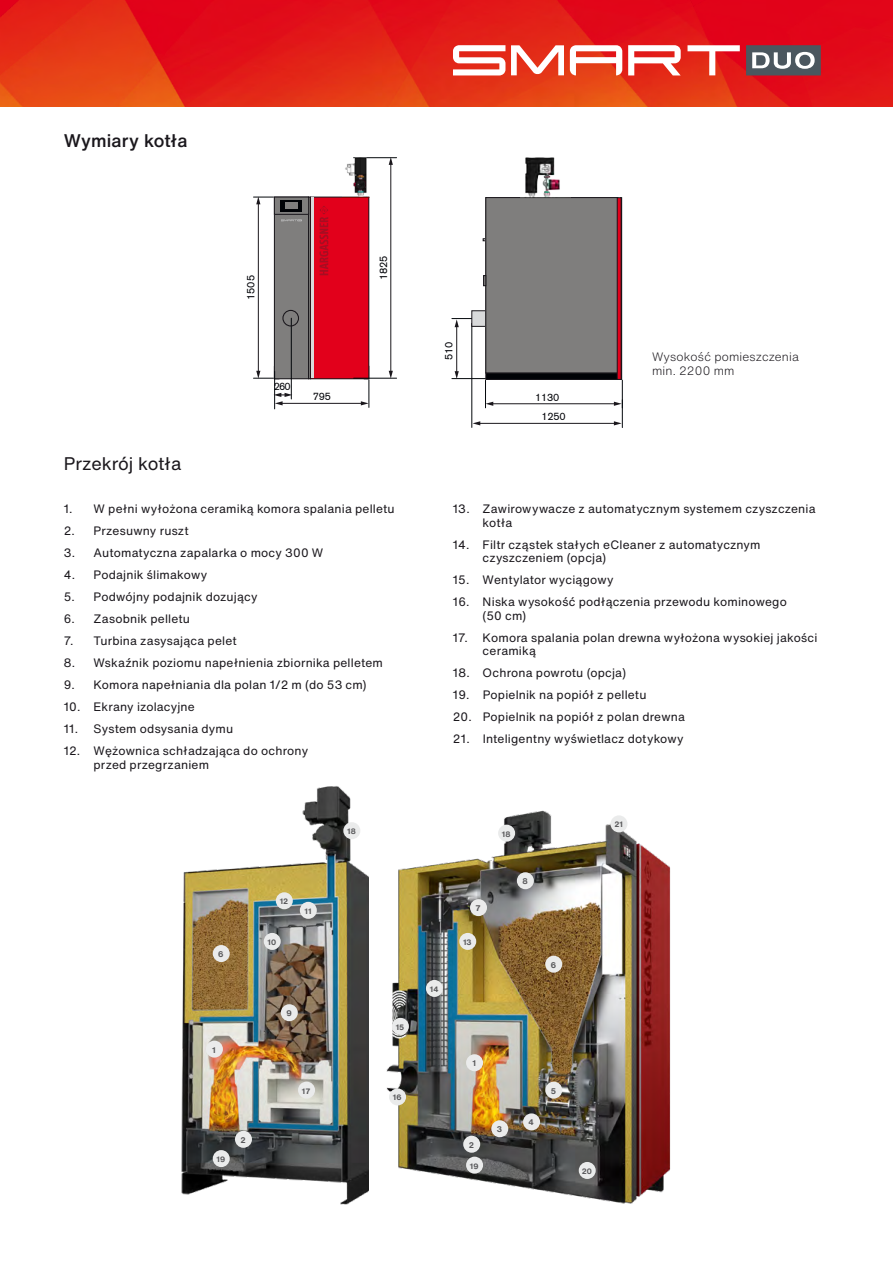
<style>
.page{position:relative;width:893px;height:1263px;background:#fff}
.page>*{position:absolute;margin:0;border:0;box-sizing:border-box;transform-origin:0 0}
.t1{font:18px "Helvetica Now Text";letter-spacing:-.005em;color:#1a171c}
.t2{font:500 18px "Helvetica Now Text";letter-spacing:.005em;color:#1a171c}
.t3{font:12px/13.5px "Helvetica Now Text";letter-spacing:.015em;color:#1a171c}
.t4{font:300 12px/13.5px "Helvetica Now Text";letter-spacing:.01em;color:#1a171c}
.t5{font:10.8px "Akzidenz Grotesk W1 G Regular";letter-spacing:-.02em;color:#000207}
.t6{font:10.65px/19.6px "Akzidenz Grotesk W1 G Regular";letter-spacing:-.02em;color:#000207}
.t7{font:700 8.1px "Helvetica Now Text";color:#58585a}
.t8{font:700 7.65px "Helvetica Now Text";color:#58585a}
</style>
<div class="page">
<img style="left:0;top:0;width:893px;height:106px">
<svg style="left:453px;top:45px;width:52px;height:30px"></svg>
<svg style="left:570px;top:45px;width:52px;height:30px"></svg>
<svg style="left:628px;top:45px;width:53px;height:30px"></svg>
<svg style="left:511px;top:45px;width:53px;height:30px"></svg>
<svg style="left:687px;top:45px;width:53px;height:30px"></svg>
<svg style="left:746px;top:45px;width:75px;height:30px"></svg>
<div style="left:274px;top:197px;width:35px;height:182px;background:#7f7e7d"></div>
<div style="left:274px;top:197px;width:35px;height:182px;border:1px solid #1a171c"></div>
<div style="left:308px;top:197px;width:3px;height:182px;border:1px solid #1a171c"></div>
<div style="left:311px;top:197px;width:58px;height:182px;background:#e2001b"></div>
<div style="left:310px;top:197px;width:59px;height:182px;border:1px solid #1a171c"></div>
<svg style="left:280px;top:200px;width:22px;height:12px"></svg>
<div style="left:274px;top:197px;width:35px;height:18px;border:1px solid #1a171c"></div>
<svg style="left:319px;top:206px;width:9px;height:69px"></svg>
<hr style="left:258px;top:203px;width:1px;height:169px;background:#1a171c">
<svg style="left:253px;top:197px;width:20px;height:7px"></svg>
<hr style="left:291px;top:318px;width:1px;height:81px;background:#04080c">
<hr style="left:274px;top:371px;width:1px;height:38px;background:#04080c">
<svg style="left:253px;top:366px;width:117px;height:41px"></svg>
<hr style="left:354px;top:157px;width:43px;height:1px;background:#04080c">
<hr style="left:354px;top:378px;width:43px;height:1px;background:#04080c">
<hr style="left:390px;top:163px;width:1px;height:209px;background:#1a171c">
<svg style="left:389px;top:157px;width:4px;height:8px"></svg>
<svg style="left:389px;top:371px;width:4px;height:8px"></svg>
<div style="left:281px;top:200px;width:21px;height:11px;background:#000206"></div>
<svg style="left:281px;top:220px;width:21px;height:1px"></svg>
<hr style="left:311px;top:197px;width:3px;height:181px;background:#d9dadb">
<div style="left:285px;top:202px;width:13px;height:7px;background:#7f7e7d"></div>
<img style="left:343px;top:157px;width:27px;height:40px">
<div style="left:282px;top:310px;width:17px;height:16px;border:1px solid #1a171c;border-radius:50%"></div>
<hr style="left:492px;top:403px;width:123px;height:1px;background:#1a171c">
<svg style="left:485px;top:380px;width:8px;height:28px"></svg>
<hr style="left:471px;top:323px;width:1px;height:104px;background:#04080c">
<hr style="left:479px;top:423px;width:136px;height:1px;background:#1a171c">
<svg style="left:614px;top:380px;width:9px;height:48px"></svg>
<svg style="left:472px;top:421px;width:8px;height:4px"></svg>
<hr style="left:452px;top:378px;width:33px;height:1px;background:#04080c">
<hr style="left:456px;top:326px;width:1px;height:47px;background:#1a171c">
<svg style="left:452px;top:318px;width:19px;height:9px"></svg>
<svg style="left:455px;top:371px;width:4px;height:8px"></svg>
<div style="left:472px;top:311px;width:14px;height:15px;background:#d9dadb"></div>
<div style="left:471px;top:310px;width:16px;height:17px;border:1px solid #1a171c"></div>
<div style="left:486px;top:198px;width:132px;height:175px;background:#7f7e7d"></div>
<div style="left:485px;top:197px;width:133px;height:176px;border:1px solid #1a171c"></div>
<svg style="left:483px;top:275px;width:3px;height:11px"></svg>
<div style="left:486px;top:373px;width:132px;height:6px;background:#000206"></div>
<div style="left:485px;top:373px;width:134px;height:7px;border:1px solid #1a171c"></div>
<div style="left:620px;top:197px;width:2px;height:183px;border:1px solid #1a171c"></div>
<div style="left:617px;top:197px;width:4px;height:183px;border:1px solid #1a171c"></div>
<img style="left:525px;top:157px;width:35px;height:40px">
<img style="left:181px;top:786px;width:188px;height:419px">
<img style="left:386px;top:810px;width:285px;height:394px">
<div style="left:276px;top:892px;width:17px;height:17px;background:#eaebeb;border-radius:50%"></div>
<div style="left:498px;top:825px;width:17px;height:17px;background:#eaebeb;border-radius:50%"></div>
<div style="left:343px;top:822px;width:17px;height:17px;background:#eaebeb;border-radius:50%"></div>
<div style="left:610px;top:815px;width:17px;height:17px;background:#eaebeb;border-radius:50%"></div>
<div style="left:517px;top:872px;width:17px;height:17px;background:#eaebeb;border-radius:50%"></div>
<div style="left:470px;top:899px;width:17px;height:17px;background:#eaebeb;border-radius:50%"></div>
<div style="left:300px;top:902px;width:17px;height:17px;background:#eaebeb;border-radius:50%"></div>
<div style="left:264px;top:933px;width:17px;height:17px;background:#eaebeb;border-radius:50%"></div>
<div style="left:459px;top:933px;width:17px;height:17px;background:#eaebeb;border-radius:50%"></div>
<div style="left:213px;top:945px;width:17px;height:17px;background:#eaebeb;border-radius:50%"></div>
<div style="left:545px;top:956px;width:17px;height:17px;background:#eaebeb;border-radius:50%"></div>
<div style="left:281px;top:1004px;width:17px;height:17px;background:#eaebeb;border-radius:50%"></div>
<div style="left:426px;top:980px;width:17px;height:17px;background:#eaebeb;border-radius:50%"></div>
<div style="left:392px;top:1018px;width:17px;height:17px;background:#eaebeb;border-radius:50%"></div>
<div style="left:206px;top:1040px;width:17px;height:17px;background:#eaebeb;border-radius:50%"></div>
<div style="left:466px;top:1054px;width:17px;height:17px;background:#eaebeb;border-radius:50%"></div>
<div style="left:389px;top:1088px;width:17px;height:17px;background:#eaebeb;border-radius:50%"></div>
<div style="left:545px;top:1081px;width:17px;height:17px;background:#eaebeb;border-radius:50%"></div>
<div style="left:298px;top:1081px;width:17px;height:17px;background:#eaebeb;border-radius:50%"></div>
<div style="left:523px;top:1113px;width:17px;height:17px;background:#eaebeb;border-radius:50%"></div>
<div style="left:491px;top:1120px;width:17px;height:17px;background:#eaebeb;border-radius:50%"></div>
<div style="left:235px;top:1131px;width:17px;height:17px;background:#eaebeb;border-radius:50%"></div>
<div style="left:463px;top:1136px;width:17px;height:17px;background:#eaebeb;border-radius:50%"></div>
<div style="left:213px;top:1150px;width:17px;height:17px;background:#eaebeb;border-radius:50%"></div>
<div style="left:466px;top:1156px;width:17px;height:18px;background:#eaebeb;border-radius:50%"></div>
<div style="left:579px;top:1162px;width:17px;height:17px;background:#eaebeb;border-radius:50%"></div>
<h1 class="t2" style="left:64px;top:127px;width:125px">Wymiary kotła</h1>
<h1 class="t1" style="left:64px;top:450px;width:119px">Przekrój kotła</h1>
<p class="t5" style="left:244px;top:300px;width:26px;rotate:-90deg">1505</p>
<p class="t6" style="left:274px;top:377px;width:19px">260</p>
<p class="t6" style="left:313px;top:387px;width:20px">795</p>
<p class="t5" style="left:376px;top:280px;width:26px;rotate:-90deg">1825</p>
<p class="t3" style="left:64px;top:502px;width:332px">1. W pełni wyłożona ceramiką komora spalania pelletu</p>
<p class="t3" style="left:64px;top:524px;width:127px">2. Przesuwny ruszt</p>
<p class="t3" style="left:64px;top:546px;width:261px">3. Automatyczna zapalarka o mocy 300 W</p>
<p class="t3" style="left:64px;top:568px;width:145px">4. Podajnik ślimakowy</p>
<p class="t3" style="left:64px;top:590px;width:195px">5. Podwójny podajnik dozujący</p>
<p class="t3" style="left:64px;top:612px;width:128px">6. Zasobnik pelletu</p>
<p class="t3" style="left:64px;top:634px;width:174px">7. Turbina zasysająca pelet</p>
<p class="t3" style="left:64px;top:656px;width:321px">8. Wskaźnik poziomu napełnienia zbiornika pelletem</p>
<p class="t3" style="left:64px;top:678px;width:304px">9. Komora napełniania dla polan 1/2 m (do 53 cm)</p>
<p class="t3" style="left:64px;top:700px;width:133px">10. Ekrany izolacyjne</p>
<p class="t3" style="left:64px;top:722px;width:171px">11. System odsysania dymu</p>
<p class="t3" style="left:94px;top:744px;width:216px;text-indent:-30px">12. Wężownica schładzająca do ochrony przed przegrzaniem</p>
<p class="t5" style="left:442px;top:360px;width:20px;rotate:-90deg">510</p>
<p class="t6" style="left:542px;top:387px;width:26px;text-indent:-6px">1130<br>1250</p>
<p class="t4" style="left:652px;top:350px;width:148px">Wysokość pomieszczenia min. 2200 mm</p>
<p class="t3" style="left:483px;top:502px;width:334px;text-indent:-30px">13. Zawirowywacze z automatycznym systemem czyszczenia kotła</p>
<p class="t3" style="left:483px;top:537px;width:280px;text-indent:-30px">14. Filtr cząstek stałych eCleaner z automatycznym czyszczeniem (opcja)</p>
<p class="t3" style="left:453px;top:573px;width:162px">15. Wentylator wyciągowy</p>
<p class="t3" style="left:483px;top:595px;width:306px;text-indent:-30px">16. Niska wysokość podłączenia przewodu kominowego (50 cm)</p>
<p class="t3" style="left:483px;top:630px;width:336px;text-indent:-30px">17. Komora spalania polan drewna wyłożona wysokiej jakości ceramiką</p>
<p class="t3" style="left:453px;top:666px;width:175px">18. Ochrona powrotu (opcja)</p>
<p class="t3" style="left:453px;top:688px;width:195px">19. Popielnik na popiół z pelletu</p>
<p class="t3" style="left:453px;top:710px;width:233px">20. Popielnik na popiół z polan drewna</p>
<p class="t3" style="left:453px;top:732px;width:232px">21. Inteligentny wyświetlacz dotykowy</p>
<p class="t7" style="left:218px;top:948px;width:7px">6</p>
<p class="t7" style="left:212px;top:1044px;width:5px">1</p>
<p class="t8" style="left:217px;top:1153px;width:10px">19</p>
<p class="t7" style="left:241px;top:1134px;width:7px">2</p>
<p class="t8" style="left:347px;top:825px;width:10px">18</p>
<p class="t8" style="left:502px;top:828px;width:10px">18</p>
<p class="t8" style="left:280px;top:896px;width:10px">12</p>
<p class="t8" style="left:304px;top:905px;width:9px">11</p>
<p class="t7" style="left:476px;top:902px;width:7px">7</p>
<p class="t8" style="left:268px;top:936px;width:10px">10</p>
<p class="t8" style="left:463px;top:936px;width:10px">13</p>
<p class="t7" style="left:286px;top:1007px;width:7px">9</p>
<p class="t8" style="left:396px;top:1021px;width:10px">15</p>
<p class="t8" style="left:430px;top:983px;width:10px">14</p>
<p class="t7" style="left:472px;top:1057px;width:5px">1</p>
<p class="t7" style="left:522px;top:875px;width:7px">8</p>
<p class="t7" style="left:551px;top:959px;width:7px">6</p>
<p class="t8" style="left:302px;top:1085px;width:10px">17</p>
<p class="t7" style="left:551px;top:1085px;width:7px">5</p>
<p class="t7" style="left:529px;top:1116px;width:7px">4</p>
<p class="t7" style="left:497px;top:1123px;width:7px">3</p>
<p class="t8" style="left:393px;top:1092px;width:10px">16</p>
<p class="t7" style="left:469px;top:1139px;width:7px">2</p>
<p class="t8" style="left:470px;top:1160px;width:10px">19</p>
<p class="t8" style="left:614px;top:819px;width:10px">21</p>
<p class="t8" style="left:582px;top:1165px;width:12px">20</p>
</div>
